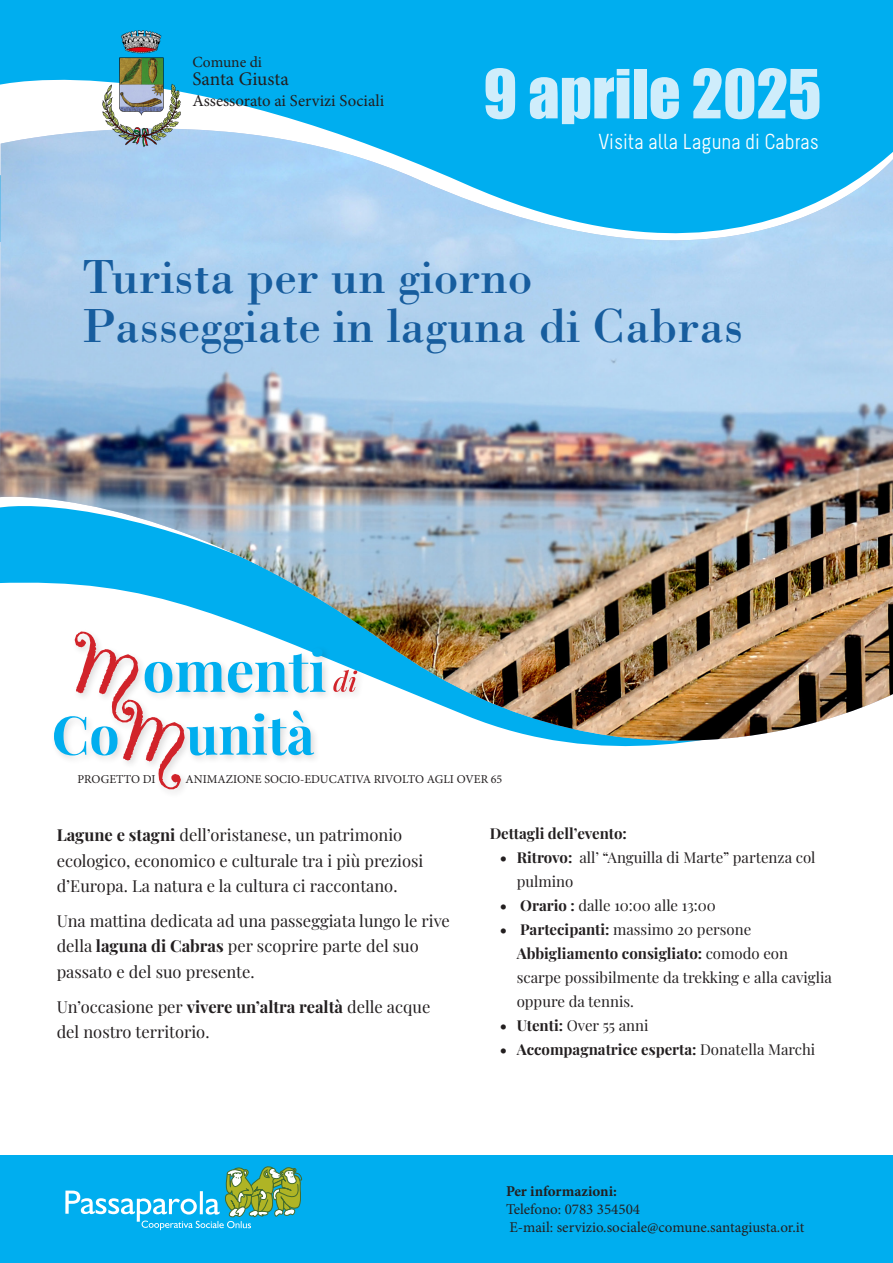
<style>
.page{position:relative;width:893px;height:1263px;background:#fff}
.page>*{position:absolute;margin:0;border:0;box-sizing:border-box;transform-origin:0 0}
.t1{font:62.55px "Impact";color:#cfedfb}
.t2{font:49.35px "Bodoni";color:#175d9e}
.t3{font:21.6px "Melbourne";color:#fff}
.t4{font:19.2px "Minion Pro";letter-spacing:-.005em;color:#231f20}
.t5{font:16.8px "Minion Pro";color:#231f20}
.t6{font:16.5px/25.5px "Playfair Display";color:#231f20}
.t7{font:15.45px "Minion Pro";color:#231f20}
.t8{font:15px/24px "Playfair Display";color:#231f20}
.t9{font:15px "Minion Pro";color:#231f20}
.t10{font:700 15px "Playfair Display";color:#231f20}
.t11{font:700 15px "Minion Pro";color:#231f20}
.t12{font:12px "Minion Pro";color:#231f20}
.s1{font-weight:700}
.s2{font-weight:400}
</style>
<div class="page">
<div style="left:0;top:0;width:893px;height:242px;background:#00aeef"></div>
<div style="left:0;top:1156px;width:893px;height:107px;background:#00aeef"></div>
<svg style="left:0;top:92px;width:323px;height:37px;fill:#fff"></svg>
<img style="left:0;top:129px;width:893px;height:618px">
<svg style="left:65px;top:1166px;width:238px;height:64px"></svg>
<img style="left:99px;top:30px;width:85px;height:118px">
<div style="left:50px;top:628px;width:316px;height:171px;background:#231f20;opacity:.16"></div>
<svg style="left:333px;top:670px;width:24px;height:22px"></svg>
<svg style="left:54px;top:631px;width:271px;height:158px"></svg>
<p class="t7" style="left:192px;top:51px;width:71px">Comune di</p>
<p class="t4" style="left:192px;top:66px;width:98px">Santa Giusta</p>
<p class="t5" style="left:192px;top:90px;width:193px">Assessorato ai Servizi Sociali</p>
<p class="t1" style="left:483px;top:45px;width:340px">9 aprile 2025</p>
<p class="t3" style="left:598px;top:130px;width:222px">Visita alla Laguna di Cabras</p>
<p class="t2" style="left:82px;top:247px;width:452px">Turista per un giorno</p>
<p class="t2" style="left:82px;top:295px;width:663px">Passeggiate in laguna di Cabras</p>
<p class="t12" style="left:78px;top:771px;width:80px">PROGETTO DI</p>
<p class="t12" style="left:186px;top:771px;width:318px">ANIMAZIONE SOCIO-EDUCATIVA RIVOLTO AGLI OVER 65</p>
<p class="t6" style="left:57px;top:821px;width:368px"><span class="s1">Lagune e stagni</span> dell’oristanese, un patrimonio ecologico, economico e culturale tra i più preziosi d’Europa. La natura e la cultura ci raccontano.</p>
<p class="t6" style="left:57px;top:906px;width:395px">Una mattina dedicata ad una passeggiata lungo le rive della <span class="s1">laguna di Cabras</span> per scoprire parte del suo passato e del suo presente.</p>
<p class="t6" style="left:57px;top:992px;width:375px">Un’occasione per <span class="s1">vivere un’altra realtà</span> delle acque del nostro territorio.</p>
<p class="t10" style="left:490px;top:822px;width:139px">Dettagli dell’evento:</p>
<p class="t8" style="left:517px;top:844px;width:300px;text-indent:-17px"><span class="s1">• Ritrovo:</span> all’ “Anguilla di Marte” partenza col pulmino</p>
<p class="t8" style="left:500px;top:892px;width:218px"><span class="s1">• Orario :</span> dalle 10:00 alle 13:00</p>
<p class="t8" style="left:517px;top:916px;width:317px;text-indent:-17px"><span class="s1">• Partecipanti:</span> massimo 20 persone <span class="s1">Abbigliamento consigliato:</span> comodo eon scarpe possibilmente da trekking e alla caviglia oppure da tennis.</p>
<p class="t8" style="left:500px;top:1012px;width:150px"><span class="s1">• Utenti:</span> Over 55 anni</p>
<p class="t10" style="left:500px;top:1038px;width:317px">• Accompagnatrice esperta: <span class="s2">Donatella Marchi</span></p>
<p class="t11" style="left:506px;top:1181px;width:112px">Per informazioni:</p>
<p class="t9" style="left:506px;top:1199px;width:136px">Telefono: 0783 354504</p>
<p class="t9" style="left:509px;top:1217px;width:296px">E-mail: servizio.sociale@comune.santagiusta.or.it</p>
</div>
